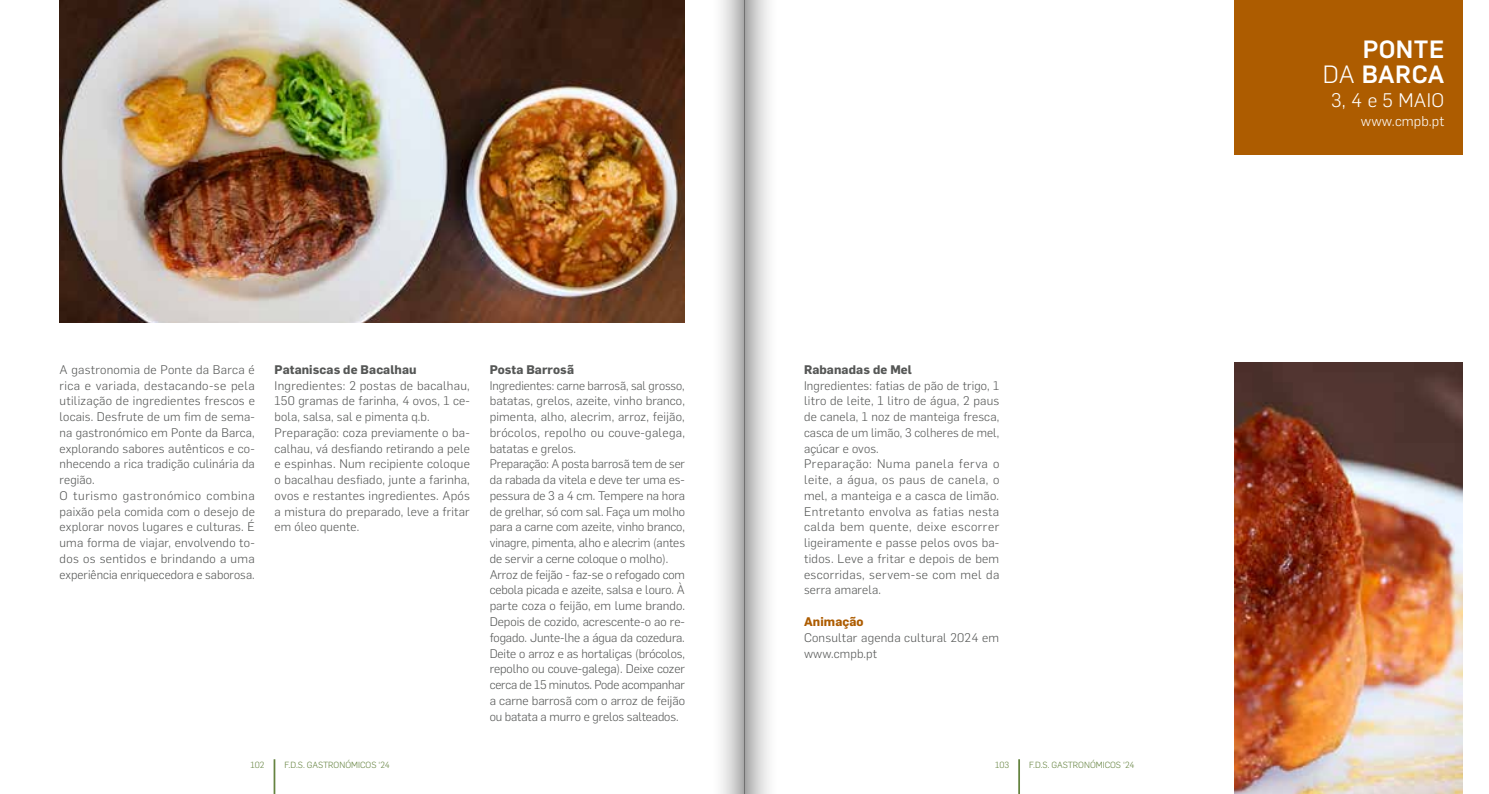
<style>
.page{position:relative;width:1489px;height:794px;background:#fff}
.page>*{position:absolute;margin:0;border:0;box-sizing:border-box;transform-origin:0 0}
.t1{font:500 24.5px/24.5px "Flama";letter-spacing:.02em;color:#fff;text-align:right}
.t2{font:300 19.25px "Flama";color:#fff}
.t3{font:300 14px "Flama";letter-spacing:.01em;color:#fff}
.t4{font:300 12.25px/15.8px "Flama";letter-spacing:.01em;color:#555756}
.t5{font:700 12.25px "Flama";letter-spacing:.01em;color:#555756}
.t6{font:700 12.25px "Flama";letter-spacing:.01em;color:#ad5c00}
.t7{font:300 8.75px "Flama";color:#658340}
.s1{font-weight:300}
</style>
<div class="page">
<hr style="left:1018px;top:759px;width:1px;height:35px;background:#658340">
<hr style="left:273px;top:759px;width:2px;height:35px;background:#658340">
<div style="left:1234px;top:0;width:228px;height:155px;background:#ad5c00"></div>
<img style="left:60px;top:0;width:625px;height:322px">
<img style="left:1234px;top:362px;width:228px;height:432px">
<svg style="left:744px;top:0;width:25px;height:794px;background:#cdcdcd"></svg>
<svg style="left:721px;top:0;width:23px;height:794px;background:#d3d3d3"></svg>
<p class="t4" style="left:60px;top:361px;width:197px">A gastronomia de Ponte da Barca é rica e variada, destacando-se pela utilização de ingredientes frescos e locais. Desfrute de um fim de sema&shy;na gastronómico em Ponte da Barca, explorando sabores autênticos e co&shy;nhecendo a rica tradição culinária da região.<br>O turismo gastronómico combina paixão pela comida com o desejo de explorar novos lugares e culturas. É uma forma de viajar, envolvendo to&shy;dos os sentidos e brindando a uma experiência enriquecedora e saborosa.</p>
<p class="t5" style="left:274px;top:361px;width:143px">Pataniscas de Bacalhau</p>
<p class="t4" style="left:274px;top:377px;width:197px">Ingredientes: 2 postas de bacalhau, 150 gramas de farinha, 4 ovos, 1 ce&shy;bola, salsa, sal e pimenta q.b.<br>Preparação: coza previamente o ba&shy;calhau, vá desfiando retirando a pele e espinhas. Num recipiente coloque o bacalhau desfiado, junte a farinha, ovos e restantes ingredientes. Após a mistura do preparado, leve a fritar em óleo quente.</p>
<p class="t5" style="left:489px;top:361px;width:86px">Posta Barrosã</p>
<p class="t4" style="left:489px;top:377px;width:197px">Ingredientes: carne barrosã, sal grosso, batatas, grelos, azeite, vinho branco, pimenta, alho, alecrim, arroz, feijão, brócolos, repolho ou couve-galega, batatas e grelos.<br>Preparação: A posta barrosã tem de ser da rabada da vitela e deve ter uma es&shy;pessura de 3 a 4 cm. Tempere na hora de grelhar, só com sal. Faça um molho para a carne com azeite, vinho branco, vinagre, pimenta, alho e alecrim (antes de servir a cerne coloque o molho).<br>Arroz de feijão - faz-se o refogado com cebola picada e azeite, salsa e louro. À parte coza o feijão, em lume brando.<br>Depois de cozido, acrescente-o ao re&shy;fogado. Junte-lhe a água da cozedura.<br>Deite o arroz e as hortaliças (brócolos, repolho ou couve-galega). Deixe cozer cerca de 15 minutos. Pode acompanhar a carne barrosã com o arroz de feijão ou batata a murro e grelos salteados.</p>
<p class="t5" style="left:804px;top:361px;width:109px">Rabanadas de Mel</p>
<p class="t4" style="left:804px;top:377px;width:197px">Ingredientes: fatias de pão de trigo, 1 litro de leite, 1 litro de água, 2 paus de canela, 1 noz de manteiga fresca, casca de um limão, 3 colheres de mel, açúcar e ovos.<br>Preparação: Numa panela ferva o leite, a água, os paus de canela, o mel, a manteiga e a casca de limão.<br>Entretanto envolva as fatias nesta calda bem quente, deixe escorrer ligeiramente e passe pelos ovos ba&shy;tidos. Leve a fritar e depois de bem escorridas, servem-se com mel da serra amarela.</p>
<p class="t6" style="left:804px;top:613px;width:61px">Animação</p>
<p class="t4" style="left:804px;top:629px;width:197px">Consultar agenda cultural 2024 em www.cmpb.pt</p>
<p class="t7" style="left:250px;top:758px;width:15px">102</p>
<p class="t7" style="left:284px;top:758px;width:107px">F.D.S. GASTRONÓMICOS ‘24</p>
<p class="t7" style="left:995px;top:758px;width:16px">103</p>
<p class="t7" style="left:1029px;top:758px;width:107px">F.D.S. GASTRONÓMICOS ‘24</p>
<h1 class="t1" style="left:1322px;top:35px;width:123px">PONTE<br><span class="s1">DA</span> BARCA</h1>
<h2 class="t2" style="left:1330px;top:87px;width:115px">3, 4 e 5 MAIO</h2>
<p class="t3" style="left:1360px;top:112px;width:85px">www.cmpb.pt</p>
</div>
